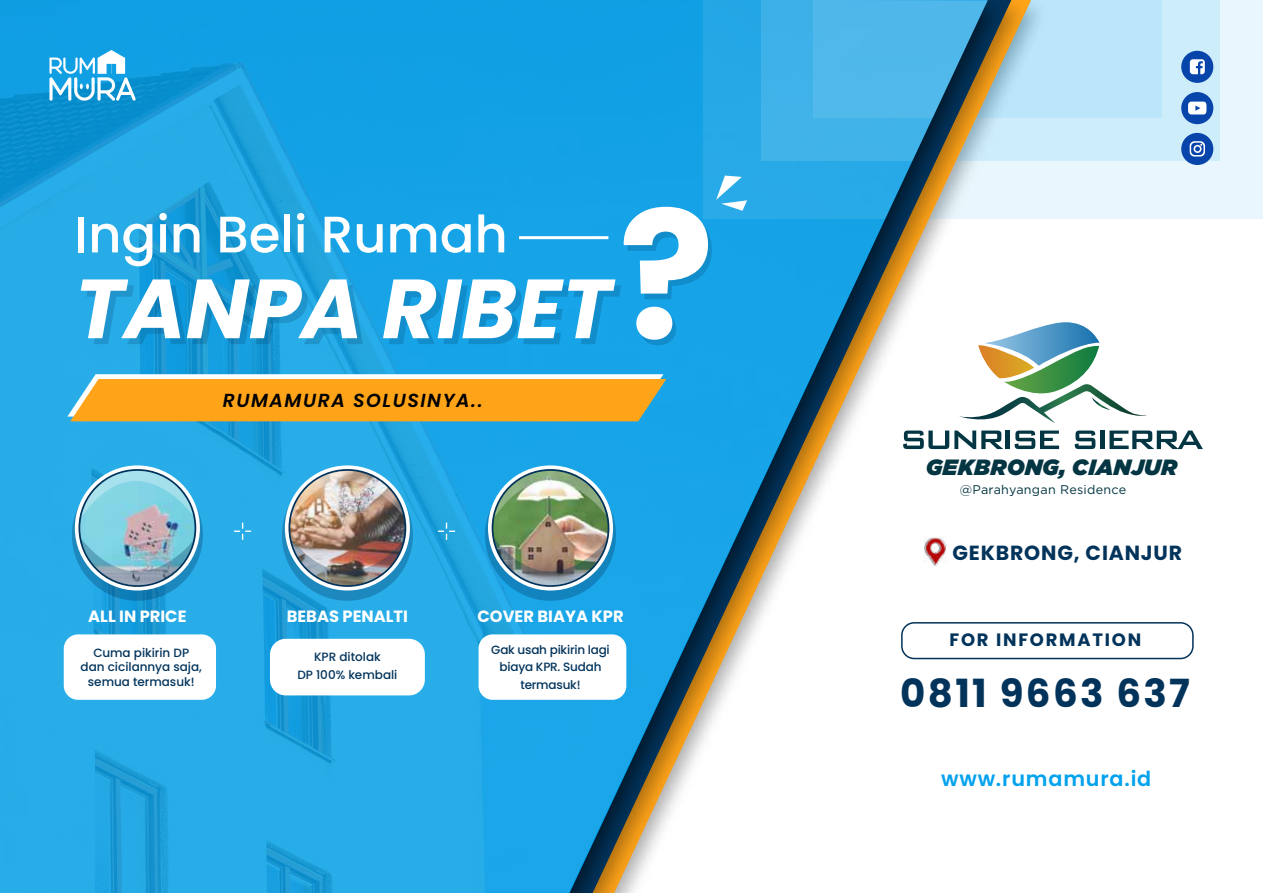
<style>
.page{position:relative;width:1263px;height:893px;background:#fff}
.page>*{position:absolute;margin:0;border:0;box-sizing:border-box;transform-origin:0 0}
.t1{font:700 177.45px "Poppins";color:#fff}
.t2{font:italic 700 83.7px "Poppins";color:#fff}
.t3{font:500 51.3px "Poppins";color:#fff}
.t4{font:700 38.85px "Poppins";letter-spacing:.06em;color:#02335b}
.t5{font:italic 900 22.05px "Gotham";letter-spacing:.02em;color:#033542}
.t6{font:600 20.7px "Poppins";letter-spacing:.04em;color:#03a2ed}
.t7{font:700 20.4px "Poppins";letter-spacing:.04em;color:#02335b}
.t8{font:italic 600 18.9px "Poppins";letter-spacing:.08em;color:#000}
.t9{font:700 17.85px "Poppins";letter-spacing:.1em;color:#02335b}
.t10{font:700 16.35px "Poppins";color:#fff}
.t11{font:12.6px "Gotham";letter-spacing:.02em;color:#033542}
.t12{font:500 12px/14.4px "Poppins";color:#02335b;text-align:center}
.t13{font:500 12px/17.4px "Poppins";letter-spacing:-.02em;color:#02335b;text-align:center}
</style>
<div class="page">
<svg style="left:1058px;top:322px;width:89px;height:94px"></svg>
<svg style="left:1075px;top:431px;width:20px;height:18px"></svg>
<hr style="left:1100px;top:431px;width:4px;height:18px;background:#033542">
<svg style="left:1109px;top:431px;width:94px;height:18px"></svg>
<img style="left:0;top:0;width:988px;height:893px">
<div style="left:910px;top:0;width:353px;height:219px;background:#e9f6fd"></div>
<div style="left:910px;top:0;width:310px;height:161px;background:#ceedfb"></div>
<svg style="left:988px;top:0;width:174px;height:117px;background:#b5d8e2"></svg>
<svg style="left:234px;top:523px;width:17px;height:17px"></svg>
<svg style="left:438px;top:523px;width:17px;height:17px"></svg>
<svg style="left:49px;top:50px;width:87px;height:51px"></svg>
<div style="left:1181px;top:133px;width:32px;height:32px;background:#0845ab;border-radius:50%"></div>
<svg style="left:1190px;top:141px;width:15px;height:16px"></svg>
<div style="left:1181px;top:92px;width:32px;height:32px;background:#0845ab;border-radius:50%"></div>
<svg style="left:1188px;top:102px;width:18px;height:12px"></svg>
<div style="left:1181px;top:51px;width:32px;height:32px;background:#0845ab;border-radius:50%"></div>
<svg style="left:1190px;top:59px;width:15px;height:15px"></svg>
<hr style="left:519px;top:236px;width:89px;height:3px;background:#fff">
<svg style="left:67px;top:374px;width:599px;height:47px;background:#f4ad3b"></svg>
<svg style="left:703px;top:0;width:285px;height:219px;background:#45a7d4"></svg>
<div style="left:901px;top:622px;width:293px;height:37px;border:2px solid #02335b;border-radius:12px"></div>
<svg style="left:72px;top:470px;width:131px;height:131px"></svg>
<svg style="left:75px;top:465px;width:125px;height:125px"></svg>
<img style="left:80px;top:471px;width:114px;height:114px;border-radius:57px">
<svg style="left:81px;top:471px;width:112px;height:46px;background:#84cbdf"></svg>
<img style="left:81px;top:539px;width:112px;height:46px">
<svg style="left:282px;top:470px;width:131px;height:131px"></svg>
<svg style="left:285px;top:465px;width:125px;height:125px"></svg>
<img style="left:290px;top:471px;width:114px;height:114px;border-radius:57px">
<img style="left:291px;top:471px;width:112px;height:46px">
<img style="left:291px;top:539px;width:112px;height:46px">
<svg style="left:485px;top:470px;width:131px;height:131px"></svg>
<svg style="left:488px;top:465px;width:125px;height:125px"></svg>
<img style="left:493px;top:471px;width:115px;height:114px;border-radius:57px">
<svg style="left:494px;top:471px;width:112px;height:46px;background:#83ae96"></svg>
<img style="left:494px;top:539px;width:112px;height:46px">
<div style="left:270px;top:639px;width:155px;height:56px;background:#fff;border-radius:16px"></div>
<div style="left:64px;top:634px;width:152px;height:66px;background:#fff;border-radius:14px"></div>
<div style="left:479px;top:634px;width:147px;height:66px;background:#fff;border-radius:14px"></div>
<svg style="left:716px;top:176px;width:31px;height:35px"></svg>
<h1 class="t1" style="left:619px;top:173px;width:97px">?</h1>
<h3 class="t3" style="left:75px;top:205px;width:435px">Ingin Beli Rumah</h3>
<h2 class="t2" style="left:75px;top:260px;width:538px">TANPA RIBET</h2>
<h3 class="t8" style="left:223px;top:390px;width:261px">RUMAMURA SOLUSINYA..</h3>
<h3 class="t10" style="left:88px;top:606px;width:100px">ALL IN PRICE</h3>
<h3 class="t10" style="left:287px;top:606px;width:123px">BEBAS PENALTI</h3>
<p class="t12" style="left:297px;top:649px;width:102px;line-height:17.4px">KPR ditolak<br>DP 100% kembali</p>
<p class="t12" style="left:81px;top:645px;width:123px">Cuma pikirin DP dan cicilannya saja, semua termasuk!</p>
<h3 class="t10" style="left:477px;top:606px;width:148px">COVER BIAYA KPR</h3>
<p class="t13" style="left:491px;top:641px;width:120px">Gak usah pikirin lagi biaya KPR. Sudah termasuk!</p>
<h3 class="t5" style="left:926px;top:451px;width:253px">GEKBRONG, CIANJUR</h3>
<p class="t11" style="left:960px;top:481px;width:168px">@Parahyangan Residence</p>
<h3 class="t7" style="left:952px;top:541px;width:231px">GEKBRONG, CIANJUR</h3>
<h3 class="t9" style="left:949px;top:630px;width:193px">FOR INFORMATION</h3>
<h3 class="t4" style="left:900px;top:671px;width:291px">0811 9663 637</h3>
<h3 class="t6" style="left:941px;top:767px;width:212px">www.rumamura.id</h3>
</div>
